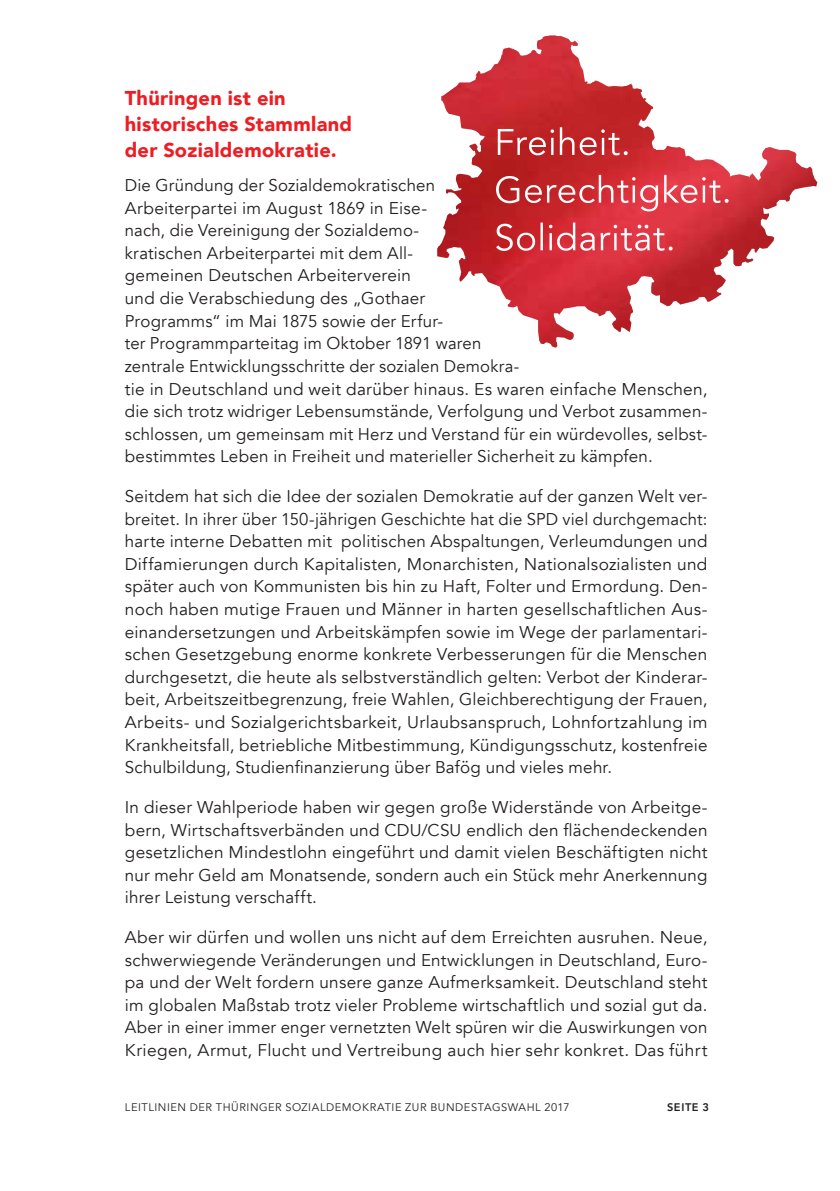
<style>
.page{position:relative;width:840px;height:1191px;background:#fff}
.page>*{position:absolute;margin:0;border:0;box-sizing:border-box;transform-origin:0 0}
.t1{font:900 20px/26px "Avenir";letter-spacing:.015em;color:#ee1d23}
.t2{font:17px/22.6px "Avenir";letter-spacing:.015em;color:#231f20;text-align:justify}
.t3{font:11px "Avenir";letter-spacing:.05em;color:#231f20}
.t4{font:800 11px "Avenir";letter-spacing:.055em;color:#231f20}
</style>
<div class="page">
<svg style="left:616px;top:83px;width:200px;height:249px"></svg>
<img style="left:437px;top:35px;width:179px;height:312px">
<svg style="left:496px;top:222px;width:176px;height:29px;background:#de5a63"></svg>
<svg style="left:495px;top:175px;width:233px;height:36px;background:#d85057"></svg>
<svg style="left:497px;top:127px;width:130px;height:28px;background:#cb5052"></svg>
<p class="t1" style="left:125px;top:85px;width:229px">Thüringen ist ein historisches Stammland der Sozialdemokratie.</p>
<p class="t2" style="left:125px;top:174px;width:584px;text-align:left">Die Gründung der Sozialdemokratischen<br>Arbeiterpartei im August 1869 in Eise-<br>nach, die Vereinigung der Sozialdemo-<br>kratischen Arbeiterpartei mit dem All-<br>gemeinen Deutschen Arbeiterverein<br>und die Verabschiedung des „Gothaer<br>Programms“ im Mai 1875 sowie der Erfur-<br>ter Programmparteitag im Oktober 1891 waren<br>zentrale Entwicklungsschritte der sozialen Demokra-<br>tie in Deutschland und weit darüber hinaus. Es waren einfache Menschen, die sich trotz widriger Lebensumstände, Verfolgung und Verbot zusammen&shy;schlossen, um gemeinsam mit Herz und Verstand für ein würdevolles, selbst&shy;bestimmtes Leben in Freiheit und materieller Sicherheit zu kämpfen.</p>
<p class="t2" style="left:125px;top:485px;width:584px">Seitdem hat sich die Idee der sozialen Demokratie auf der ganzen Welt ver&shy;breitet. In ihrer über 150-jährigen Geschichte hat die SPD viel durchgemacht: harte interne Debatten mit politischen Abspaltungen, Verleumdungen und Diffamierungen durch Kapitalisten, Monarchisten, Nationalsozialisten und später auch von Kommunisten bis hin zu Haft, Folter und Ermordung. Den&shy;noch haben mutige Frauen und Männer in harten gesellschaftlichen Aus&shy;einandersetzungen und Arbeitskämpfen sowie im Wege der parlamentari&shy;schen Gesetzgebung enorme konkrete Verbesserungen für die Menschen durchgesetzt, die heute als selbstverständlich gelten: Verbot der Kinderar&shy;beit, Arbeitszeitbegrenzung, freie Wahlen, Gleichberechtigung der Frauen, Arbeits- und Sozialgerichtsbarkeit, Urlaubsanspruch, Lohnfortzahlung im Krankheitsfall, betriebliche Mitbestimmung, Kündigungsschutz, kostenfreie Schulbildung, Studienfinanzierung über Bafög und vieles mehr.</p>
<p class="t2" style="left:125px;top:796px;width:584px">In dieser Wahlperiode haben wir gegen große Widerstände von Arbeitge&shy;bern, Wirtschaftsverbänden und CDU/CSU endlich den flächendeckenden gesetzlichen Mindestlohn eingeführt und damit vielen Beschäftigten nicht nur mehr Geld am Monatsende, sondern auch ein Stück mehr Anerkennung ihrer Leistung verschafft.</p>
<p class="t2" style="left:125px;top:926px;width:584px">Aber wir dürfen und wollen uns nicht auf dem Erreichten ausruhen. Neue, schwerwiegende Veränderungen und Entwicklungen in Deutschland, Euro&shy;pa und der Welt fordern unsere ganze Aufmerksamkeit. Deutschland steht im globalen Maßstab trotz vieler Probleme wirtschaftlich und sozial gut da.<br>Aber in einer immer enger vernetzten Welt spüren wir die Auswirkungen von Kriegen, Armut, Flucht und Vertreibung auch hier sehr konkret. Das führt</p>
<p class="t3" style="left:125px;top:1101px;width:446px">LEITLINIEN DER THÜRINGER SOZIALDEMOKRATIE ZUR BUNDESTAGSWAHL 2017</p>
<p class="t4" style="left:666px;top:1098px;width:44px">SEITE 3</p>
</div>
